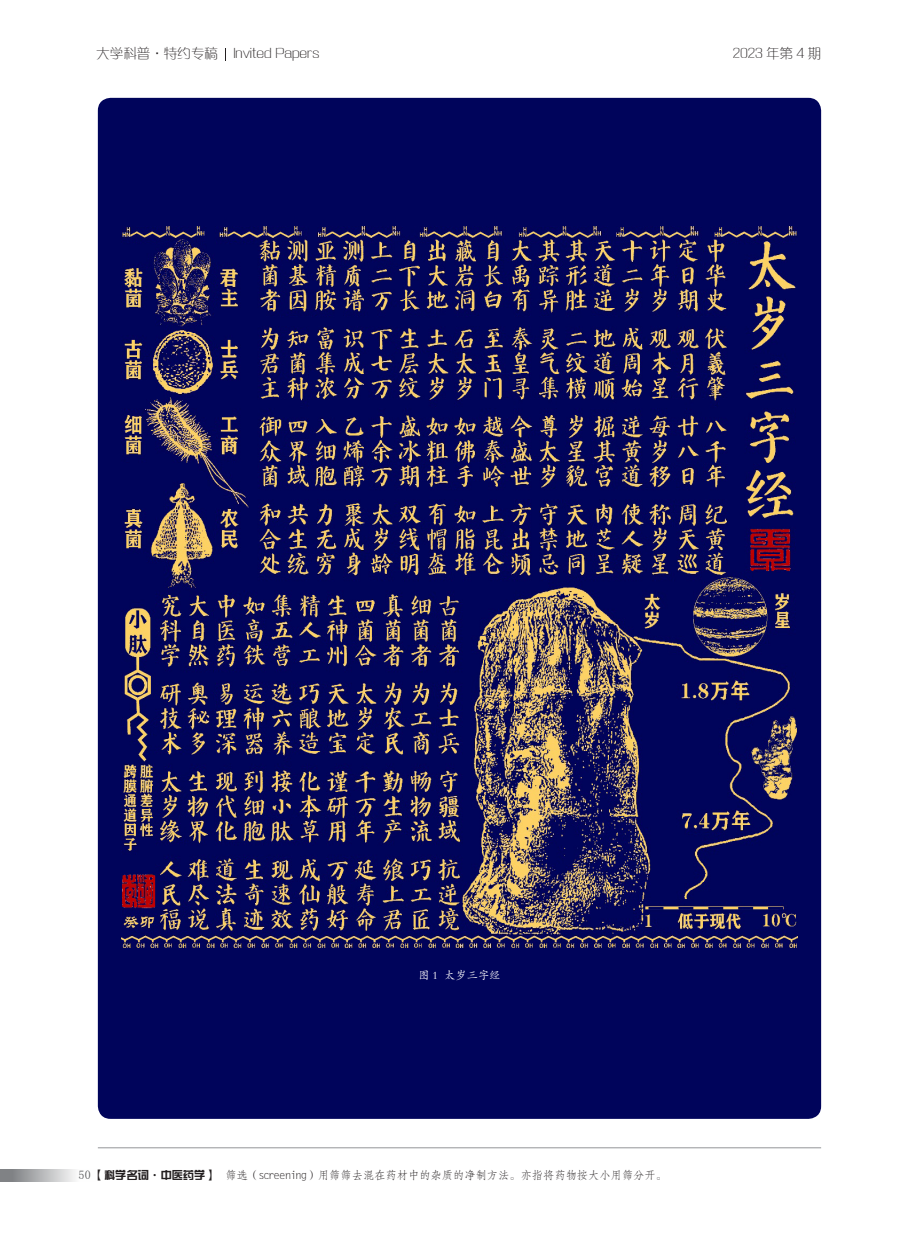
<style>
.page{position:relative;width:919px;height:1238px;background:#fff}
.page>*{position:absolute;margin:0;border:0;box-sizing:border-box;transform-origin:0 0}
.t1{font:13.5px "FZXQJW GB1 0";color:#231f20}
.t2{font:11.25px "FZFSK GBK1 0";color:#231f20}
.t3{font:11.25px "FZKTK GBK1 0";color:#fff}
.s1{font-family:"Sim Sun";font-size:12px;color:#57585a}
.s2{font-family:"FZZYJW GB1 0"}
</style>
<div class="page">
<svg style="left:225px;top:48px;width:1px;height:13px"></svg>
<svg style="left:0;top:1169px;width:75px;height:12px"></svg>
<hr style="left:98px;top:1147px;width:723px;height:1px;background:#939598">
<div style="left:98px;top:98px;width:723px;height:1020px;background:#00045b;border-radius:13px"></div>
<img style="left:122px;top:226px;width:675px;height:721px">
<p class="t1" style="left:96px;top:46px;width:225px">大学科普·特约专稿 Invited Papers</p>
<p class="t1" style="left:732px;top:46px;width:90px">2023 年第 4 期</p>
<p class="t3" style="left:418px;top:968px;width:83px">图 1 太岁三字经</p>
<p class="t2" style="left:79px;top:1168px;width:590px"><span class="s1">50</span> <span class="s2">【科学名词·中医药学】</span> 筛选（screening）用筛筛去混在药材中的杂质的净制方法。亦指将药物按大小用筛分开。</p>
</div>
